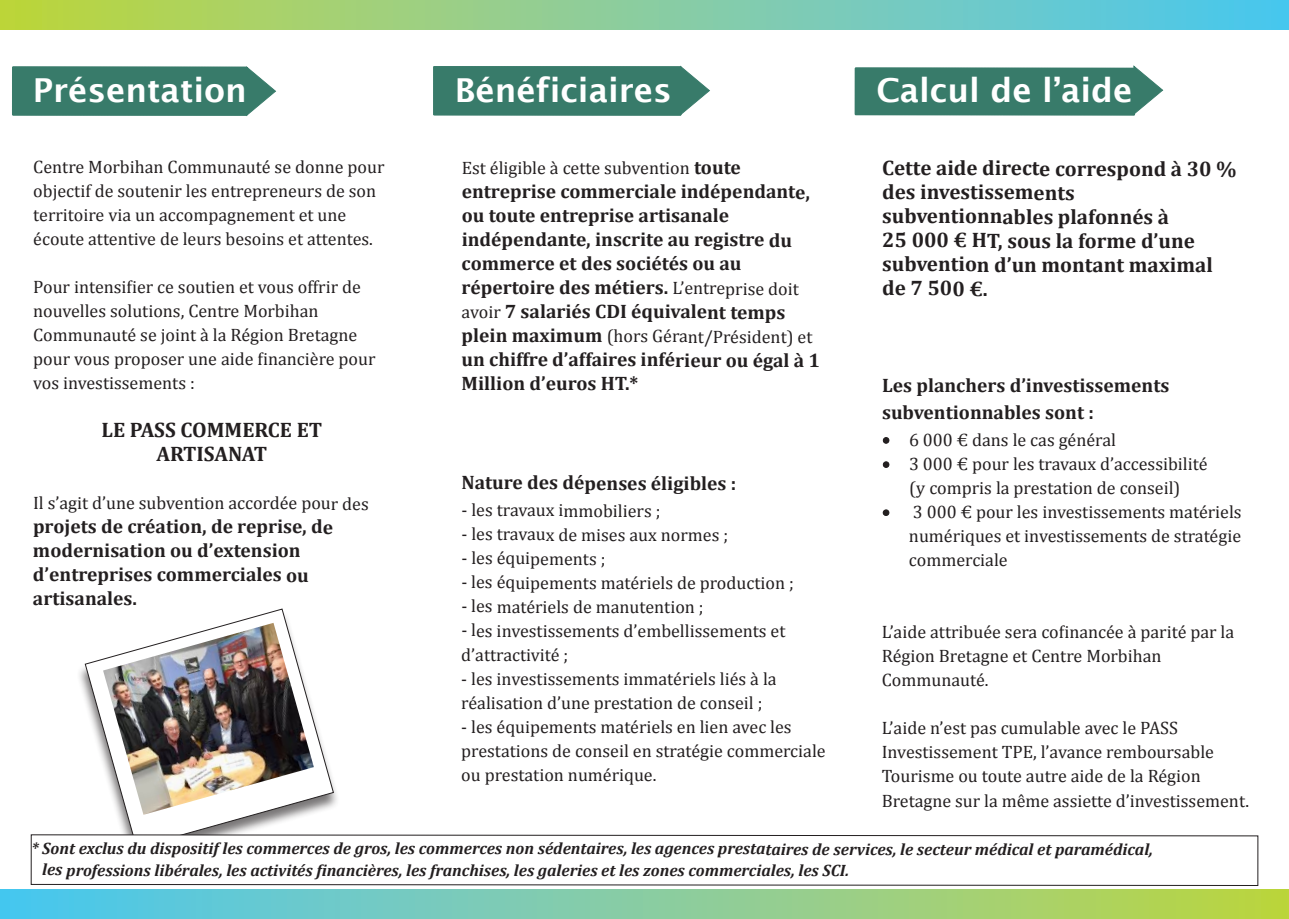
<style>
.page{position:relative;width:1289px;height:919px;background:#fff}
.page>*{position:absolute;margin:0;border:0;box-sizing:border-box;transform-origin:0 0}
.t1{font:600 33px "Lucida Sans";color:#fff}
.t2{font:700 21px/24px "Cambria";color:#231f20}
.t3{font:700 19.5px/24px "Cambria";color:#231f20}
.t4{font:18px/24px "Cambria";letter-spacing:-.005em;color:#231f20}
.t5{font:italic 700 16.5px "Cambria";color:#231f20}
.s1{font-weight:700;font-size:19.5px}
.s2{font-weight:400;font-size:18px}
</style>
<div class="page">
<div style="left:0;top:889px;width:1288px;height:29px;background:linear-gradient(to right,#4dc6f7,#c0d446)"></div>
<svg style="left:84px;top:608px;width:250px;height:226px"></svg>
<svg style="left:31px;top:834px;width:1227px;height:51px"></svg>
<img style="left:103px;top:622px;width:211px;height:192px">
<svg style="left:13px;top:66px;width:263px;height:50px;background:#448373"></svg>
<svg style="left:434px;top:66px;width:276px;height:50px;background:#438272"></svg>
<svg style="left:855px;top:65px;width:308px;height:50px;background:#4a8777"></svg>
<div style="left:0;top:0;width:1288px;height:30px;background:linear-gradient(to right,#c1d443,#4fc6f5)"></div>
<svg style="left:883px;top:437px;width:6px;height:6px"></svg>
<svg style="left:883px;top:509px;width:6px;height:6px"></svg>
<svg style="left:883px;top:461px;width:6px;height:6px"></svg>
<p class="t1" style="left:33px;top:72px;width:215px">Présentation</p>
<p class="t1" style="left:455px;top:72px;width:218px">Bénéficiaires</p>
<p class="t1" style="left:876px;top:72px;width:258px">Calcul de l’aide</p>
<p class="t2" style="left:882px;top:156px;width:356px">Cette aide directe correspond à 30 % des investissements</p>
<p class="t2" style="left:882px;top:204px;width:288px">subventionnables plafonnés à</p>
<p class="t2" style="left:882px;top:228px;width:314px">25 000 € HT, sous la forme d’une</p>
<p class="t2" style="left:882px;top:252px;width:332px">subvention d’un montant maximal</p>
<p class="t2" style="left:882px;top:275px;width:107px">de 7 500 €.</p>
<p class="t4" style="left:33px;top:155px;width:353px">Centre Morbihan Communauté se donne pour objectif de soutenir les entrepreneurs de son territoire via un accompagnement et une écoute attentive de leurs besoins et attentes.</p>
<p class="t4" style="left:33px;top:275px;width:329px">Pour intensifier ce soutien et vous offrir de nouvelles solutions, Centre Morbihan</p>
<p class="t4" style="left:33px;top:323px;width:344px">Communauté se joint à la Région Bretagne pour vous proposer une aide financière pour vos investissements :</p>
<p class="t2" style="left:101px;top:417px;width:222px">LE PASS COMMERCE ET</p>
<p class="t2" style="left:156px;top:441px;width:112px">ARTISANAT</p>
<p class="t4" style="left:33px;top:491px;width:337px">Il s’agit d’une subvention accordée pour des</p>
<p class="t3" style="left:33px;top:514px;width:301px">projets de création, de reprise, de</p>
<p class="t3" style="left:33px;top:538px;width:269px">modernisation ou d’extension</p>
<p class="t3" style="left:33px;top:562px;width:277px">d’entreprises commerciales ou</p>
<p class="t3" style="left:33px;top:586px;width:106px">artisanales.</p>
<p class="t4" style="left:462px;top:156px;width:281px">Est éligible à cette subvention <span class="s1">toute</span></p>
<p class="t3" style="left:461px;top:179px;width:350px">entreprise commerciale indépendante, ou toute entreprise artisanale</p>
<p class="t3" style="left:461px;top:227px;width:332px">indépendante, inscrite au registre du</p>
<p class="t3" style="left:461px;top:251px;width:281px">commerce et des sociétés ou au</p>
<p class="t3" style="left:461px;top:275px;width:339px">répertoire des métiers. <span class="s2">L’entreprise doit avoir</span> 7 salariés CDI équivalent temps</p>
<p class="t4" style="left:461px;top:324px;width:352px"><span class="s1">plein maximum</span> (hors Gérant/Président) et</p>
<p class="t3" style="left:461px;top:347px;width:360px">un chiffre d’affaires inférieur ou égal à 1<br>Million d’euros HT.*</p>
<p class="t3" style="left:882px;top:372px;width:289px">Les planchers d’investissements</p>
<p class="t3" style="left:882px;top:399px;width:213px">subventionnables sont :</p>
<p class="t4" style="left:882px;top:427px;width:236px">• 6 000 € dans le cas général</p>
<p class="t4" style="left:882px;top:451px;width:327px;text-align:center">• 3 000 € pour les travaux d’accessibilité (y compris la prestation de conseil)</p>
<p class="t4" style="left:908px;top:499px;width:334px;text-align:justify;text-indent:-27px">• 3 000 € pour les investissements matériels numériques et investissements de stratégie commerciale</p>
<p class="t3" style="left:461px;top:470px;width:276px">Nature des dépenses éligibles :</p>
<p class="t4" style="left:461px;top:498px;width:201px">- les travaux immobiliers ;</p>
<p class="t4" style="left:461px;top:522px;width:268px">- les travaux de mises aux normes ;</p>
<p class="t4" style="left:461px;top:546px;width:146px">- les équipements ;</p>
<p class="t4" style="left:461px;top:570px;width:334px">- les équipements matériels de production ;</p>
<p class="t4" style="left:461px;top:594px;width:244px">- les matériels de manutention ;</p>
<p class="t4" style="left:461px;top:618px;width:326px">- les investissements d’embellissements et</p>
<p class="t4" style="left:461px;top:642px;width:109px">d’attractivité ;</p>
<p class="t4" style="left:461px;top:666px;width:317px">- les investissements immatériels liés à la</p>
<p class="t4" style="left:461px;top:690px;width:303px">réalisation d’une prestation de conseil ;</p>
<p class="t4" style="left:461px;top:714px;width:366px">- les équipements matériels en lien avec les prestations de conseil en stratégie commerciale ou prestation numérique.</p>
<p class="t4" style="left:881px;top:619px;width:354px">L’aide attribuée sera cofinancée à parité par la<br>Région Bretagne et Centre Morbihan</p>
<p class="t4" style="left:881px;top:667px;width:108px">Communauté.</p>
<p class="t4" style="left:881px;top:715px;width:298px">L’aide n’est pas cumulable avec le PASS</p>
<p class="t4" style="left:881px;top:739px;width:334px">Investissement TPE, l’avance remboursable<br>Tourisme ou toute autre aide de la Région</p>
<p class="t4" style="left:881px;top:788px;width:369px">Bretagne sur la même assiette d’investissement.</p>
<p class="t5" style="left:31px;top:837px;width:1123px">* Sont exclus du dispositif les commerces de gros, les commerces non sédentaires, les agences prestataires de services, le secteur médical et paramédical,</p>
<p class="t5" style="left:42px;top:858px;width:808px">les professions libérales, les activités financières, les franchises, les galeries et les zones commerciales, les SCI.</p>
</div>
